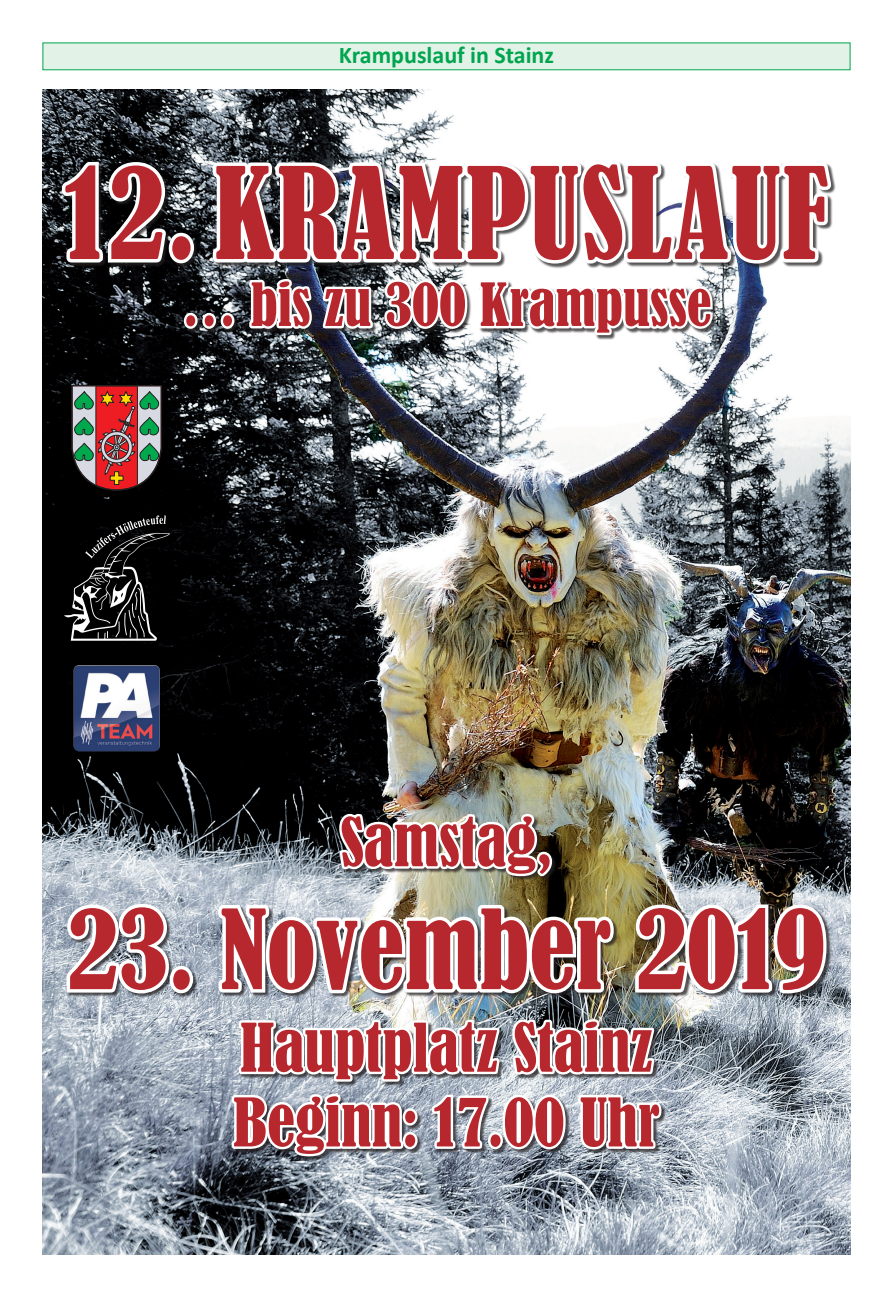
<style>
.page{position:relative;width:893px;height:1297px;background:#fff}
.page>*{position:absolute;margin:0;border:0;box-sizing:border-box;transform-origin:0 0}
.t1{font:condensed 118.2px "Bernard";letter-spacing:.02em;color:#b7282e;scale:.96 1}
.t2{font:condensed 102.45px "Bernard";color:#b7282e}
.t3{font:condensed 62.25px/74.7px "Bernard";color:#b7282e}
.t4{font:condensed 55.35px "Bernard";color:#b7282e}
.t5{font:700 24px "Calibri";color:#00a54f}
</style>
<div class="page">
<div style="left:43px;top:43px;width:807px;height:27px;background:#e3f2e7"></div>
<img style="left:43px;top:89px;width:807px;height:1165px">
<svg style="left:56px;top:158px;width:143px;height:110px"></svg>
<svg style="left:207px;top:136px;width:627px;height:134px"></svg>
<div style="left:184px;top:280px;width:533px;height:60px;background:#231f20;opacity:.75"></div>
<svg style="left:181px;top:309px;width:57px;height:24px"></svg>
<svg style="left:245px;top:276px;width:471px;height:239px"></svg>
<div style="left:67px;top:815px;width:764px;height:346px;background:#231f20;opacity:.75"></div>
<img style="left:336px;top:810px;width:219px;height:70px">
<svg style="left:62px;top:642px;width:137px;height:612px;background:#7e858e"></svg>
<img style="left:213px;top:901px;width:404px;height:97px">
<img style="left:630px;top:900px;width:200px;height:99px">
<svg style="left:234px;top:1016px;width:269px;height:68px"></svg>
<svg style="left:509px;top:1016px;width:148px;height:63px"></svg>
<svg style="left:227px;top:1090px;width:194px;height:70px"></svg>
<svg style="left:428px;top:1091px;width:236px;height:62px"></svg>
<svg style="left:71px;top:385px;width:91px;height:106px;background:#90655b"></svg>
<img style="left:73px;top:665px;width:85px;height:86px">
<img style="left:64px;top:515px;width:105px;height:126px">
<p class="t5" style="left:339px;top:40px;width:217px">Krampuslauf in Stainz</p>
<p class="t1" style="left:64px;top:145px;width:798px">12. KRAMPUSLAUF</p>
<p class="t4" style="left:181px;top:273px;width:532px">… bis zu 300 Krampusse</p>
<p class="t3" style="left:340px;top:806px;width:214px">Samstag,</p>
<p class="t2" style="left:68px;top:890px;width:759px">23. November 2019</p>
<p class="t3" style="left:233px;top:1011px;width:428px">Hauptplatz Stainz<br>Beginn: 17.00 Uhr</p>
</div>
